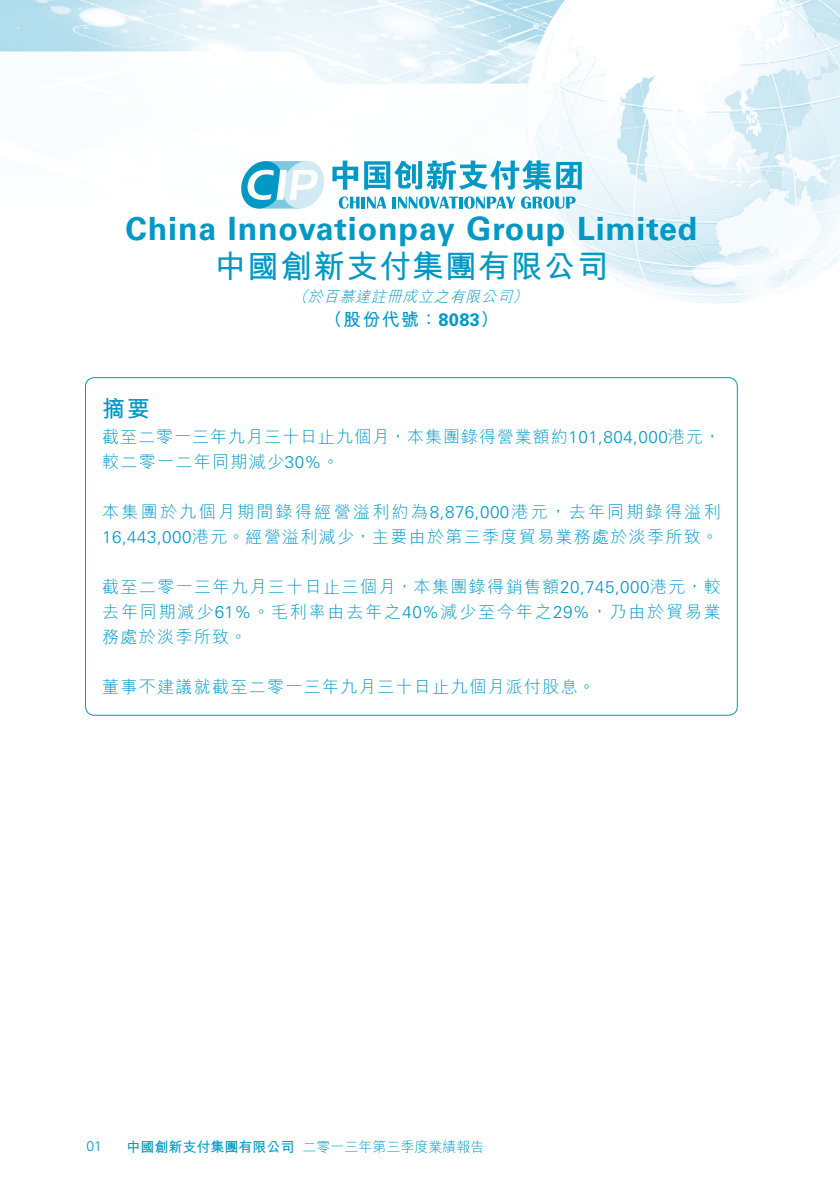
<style>
.page{position:relative;width:840px;height:1191px;background:#fff}
.page>*{position:absolute;margin:0;border:0;box-sizing:border-box;transform-origin:0 0}
.t1{font:700 32px "Univers LT Std";letter-spacing:.03em;color:#0098c5}
.t2{font:32px "M Hei HK Bold E Ten B5 H";letter-spacing:.03em;color:#0098c5}
.t3{font:23px "M Hei HK Bold E Ten B5 H";color:#0098c5}
.t4{font:18px "M Hei HK Bold E Ten B5 H";color:#0098c5}
.t5{font:17px/25px "M Hei HK Light E Ten B5 H";letter-spacing:.08em;color:#0098c5;text-align:justify}
.t6{font:17px/25px "M Hei HK Light E Ten B5 H";letter-spacing:.135em;color:#0098c5}
.t7{font:17px/25px "M Hei HK Light E Ten B5 H";letter-spacing:.055em;color:#0098c5}
.t8{font:italic 15px "M Hei HK Light E Ten B5 H";color:#0098c5}
.t9{font:14px "M Hei HK Light E Ten B5 H";color:#0098c5}
.t10{font:300 14px "Univers LT Std";color:#0098c5}
.s1{font-family:"Univers LT Std";font-weight:700}
.s2{font-family:"Univers LT Std";font-weight:300}
.s3{font-family:"M Hei HK Bold E Ten B5 H"}
</style>
<div class="page">
<img style="left:0;top:0;width:839px;height:304px">
<svg style="left:332px;top:160px;width:26px;height:30px"></svg>
<svg style="left:364px;top:160px;width:217px;height:30px"></svg>
<svg style="left:338px;top:196px;width:21px;height:13px"></svg>
<hr style="left:361px;top:197px;width:4px;height:11px;background:#0098c5">
<svg style="left:367px;top:197px;width:19px;height:11px"></svg>
<hr style="left:392px;top:197px;width:4px;height:11px;background:#0098c5">
<svg style="left:398px;top:196px;width:177px;height:13px"></svg>
<svg style="left:239px;top:161px;width:86px;height:48px"></svg>
<h1 class="t1" style="left:125px;top:213px;width:573px">China Innovationpay Group Limited</h1>
<h1 class="t2" style="left:214px;top:254px;width:395px">中國創新支付集團有限公司</h1>
<p class="t8" style="left:292px;top:291px;width:240px">（於百慕達註冊成立之有限公司）</p>
<p class="t4" style="left:324px;top:312px;width:175px">（股份代號：<span class="s1">8083</span>）</p>
<h2 class="t3" style="left:102px;top:400px;width:49px">摘要</h2>
<p class="t7" style="left:102px;top:426px;width:619px">截至二零一三年九月三十日止九個月，本集團錄得營業額約<span class="s2">101,804,000</span>港元，較二零一二年同期減少<span class="s2">30%</span>。</p>
<p class="t6" style="left:102px;top:501px;width:619px">本集團於九個月期間錄得經營溢利約為<span class="s2">8,876,000</span>港元，去年同期錄得溢利<br><span class="s2">16,443,000</span>港元。經營溢利減少，主要由於第三季度貿易業務處於淡季所致。</p>
<p class="t5" style="left:102px;top:576px;width:619px">截至二零一三年九月三十日止三個月，本集團錄得銷售額<span class="s2">20,745,000</span>港元，較去年同期減少<span class="s2">61%</span>。毛利率由去年之<span class="s2">40%</span>減少至今年之<span class="s2">29%</span>，乃由於貿易業務處於淡季所致。</p>
<p class="t5" style="left:102px;top:676px;width:494px">董事不建議就截至二零一三年九月三十日止九個月派付股息。</p>
<p class="t10" style="left:86px;top:1139px;width:17px">01</p>
<p class="t9" style="left:126px;top:1141px;width:359px"><span class="s3">中國創新支付集團有限公司</span> 二零一三年第三季度業績報告</p>
</div>
